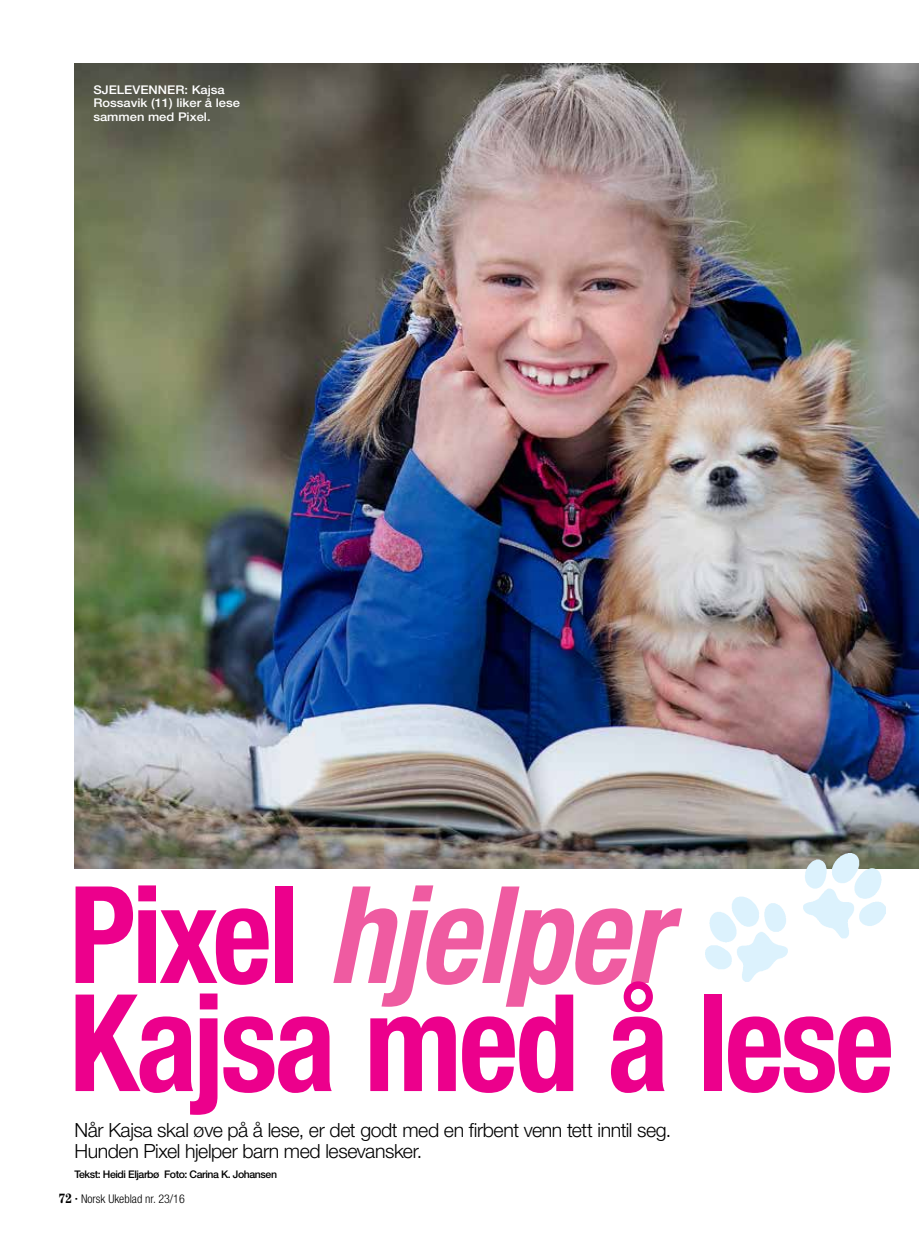
<style>
.page{position:relative;width:919px;height:1234px;background:#fff}
.page>*{position:absolute;margin:0;border:0;box-sizing:border-box;transform-origin:0 0}
.t1{font:700 condensed 135px/108px "Helvetica Neue LT Std";letter-spacing:-.025em;color:#ec008c;scale:.95 1}
.t2{font:300 19.5px/21px "Helvetica Neue LT Std";letter-spacing:-.02em;color:#000}
.t3{font:500 12px/13.5px "Helvetica Neue LT Std";color:#fff;scale:1.08 1}
.t4{font:300 condensed 12px "Helvetica Neue LT Std";color:#000}
.t5{font:500 10.5px "Helvetica Neue LT Std";letter-spacing:-.04em;color:#000}
.s1{font-style:italic;color:#ef5ba1}
.s2{font-family:"Century Std";font-weight:700;font-size:13.5px}
.s3{font-weight:500;font-size:13.5px}
</style>
<div class="page">
<img style="left:75px;top:64px;width:843px;height:803px">
<img style="left:705px;top:853px;width:179px;height:128px">
<p class="t3" style="left:93px;top:82px;width:137px">SJELEVENNER: Kajsa<br>Rossavik (11) liker å lese sammen med Pixel.</p>
<h1 class="t1" style="left:69px;top:878px;width:870px">Pixel <span class="s1">hjelper<br></span>Kajsa med å lese</h1>
<p class="t2" style="left:74px;top:1118px;width:598px">Når Kajsa skal øve på å lese, er det godt med en firbent venn tett inntil seg.<br>Hunden Pixel hjelper barn med lesevansker.</p>
<p class="t5" style="left:74px;top:1167px;width:204px">Tekst: Heidi Eljarbø Foto: Carina K. Johansen</p>
<p class="t4" style="left:58px;top:1191px;width:128px"><span class="s2">72</span> <span class="s3">∙</span> Norsk Ukeblad nr. 23/16</p>
</div>
